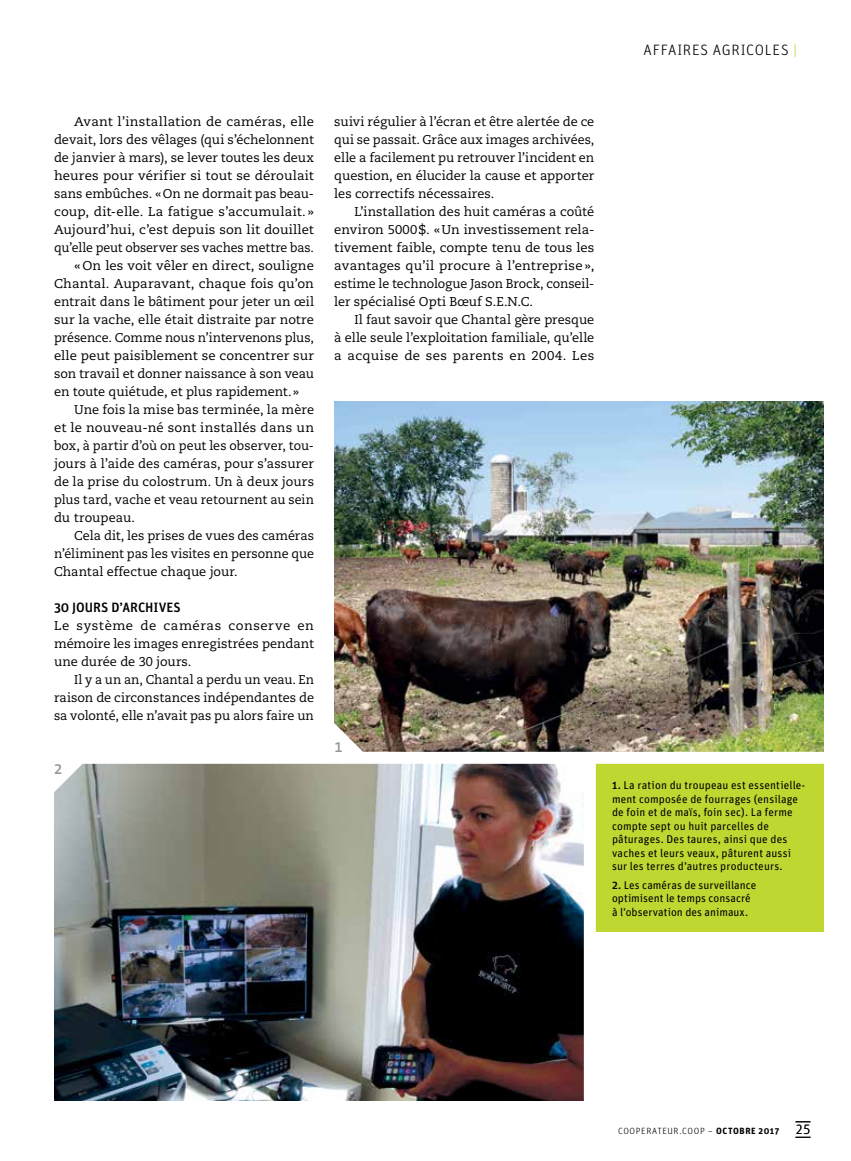
<style>
.page{position:relative;width:851px;height:1161px;background:#fff}
.page>*{position:absolute;margin:0;border:0;box-sizing:border-box;transform-origin:0 0}
.t1{font:15px "Unit Light LF";letter-spacing:.045em;color:#000}
.t2{font:600 15px "The Sans B6";color:#939598}
.t3{font:500 13.5px "Unit";letter-spacing:-.005em;color:#000}
.t4{font:12.75px/18px "Caecilia LT Std";color:#000;text-align:justify}
.t5{font:11.25px/13.5px "Unit";letter-spacing:.01em;color:#000}
.t6{font:9px "Unit Light LF";letter-spacing:.065em;color:#000}
.s1{color:#bfd730}
.s2{font-weight:500}
.s3{font-family:"Unit";font-weight:700}
.s4{font-size:13.5px}
</style>
<div class="page">
<svg style="left:795px;top:1137px;width:15px;height:1px"></svg>
<svg style="left:795px;top:1121px;width:15px;height:1px"></svg>
<img style="left:54px;top:764px;width:530px;height:336px">
<img style="left:334px;top:401px;width:490px;height:351px">
<div style="left:596px;top:764px;width:228px;height:168px;background:#bfd730"></div>
<svg style="left:334px;top:722px;width:30px;height:30px"></svg>
<svg style="left:54px;top:763px;width:30px;height:31px"></svg>
<p class="t1" style="left:643px;top:41px;width:155px">AFFAIRES AGRICOLES <span class="s1">|</span></p>
<p class="t4" style="left:74px;top:113px;width:241px">Avant l’installation de caméras, elle</p>
<p class="t4" style="left:54px;top:131px;width:261px">devait, lors des vêlages (qui s’échelonnent</p>
<p class="t4" style="left:54px;top:149px;width:261px">de janvier à mars), se lever toutes les deux</p>
<p class="t4" style="left:54px;top:167px;width:261px">heures pour vérifier si tout se déroulait</p>
<p class="t4" style="left:54px;top:185px;width:261px">sans embûches. «On ne dormait pas beau-</p>
<p class="t4" style="left:54px;top:203px;width:261px">coup, dit-elle. La fatigue s’accumulait. »</p>
<p class="t4" style="left:54px;top:221px;width:261px">Aujourd’hui, c’est depuis son lit douillet</p>
<p class="t4" style="left:54px;top:239px;width:261px">qu’elle peut observer ses vaches mettre bas.</p>
<p class="t4" style="left:74px;top:257px;width:241px">«On les voit vêler en direct, souligne</p>
<p class="t4" style="left:54px;top:275px;width:261px">Chantal. Auparavant, chaque fois qu’on</p>
<p class="t4" style="left:54px;top:293px;width:261px">entrait dans le bâtiment pour jeter un œil</p>
<p class="t4" style="left:54px;top:311px;width:261px">sur la vache, elle était distraite par notre</p>
<p class="t4" style="left:54px;top:329px;width:261px">présence. Comme nous n’intervenons plus,</p>
<p class="t4" style="left:54px;top:347px;width:261px">elle peut paisiblement se concentrer sur</p>
<p class="t4" style="left:54px;top:365px;width:261px">son travail et donner naissance à son veau</p>
<p class="t4" style="left:54px;top:383px;width:247px">en toute quiétude, et plus rapidement.»</p>
<p class="t4" style="left:74px;top:401px;width:241px">Une fois la mise bas terminée, la mère</p>
<p class="t4" style="left:54px;top:419px;width:261px">et le nouveau-né sont installés dans un</p>
<p class="t4" style="left:54px;top:437px;width:261px">box, à partir d’où on peut les observer, tou-</p>
<p class="t4" style="left:54px;top:455px;width:261px">jours à l’aide des caméras, pour s’assurer</p>
<p class="t4" style="left:54px;top:473px;width:261px">de la prise du colostrum. Un à deux jours</p>
<p class="t4" style="left:54px;top:491px;width:261px">plus tard, vache et veau retournent au sein</p>
<p class="t4" style="left:54px;top:509px;width:83px">du troupeau.</p>
<p class="t4" style="left:74px;top:527px;width:241px">Cela dit, les prises de vues des caméras</p>
<p class="t4" style="left:54px;top:545px;width:261px">n’éliminent pas les visites en personne que</p>
<p class="t4" style="left:54px;top:563px;width:185px">Chantal effectue chaque jour.</p>
<p class="t3" style="left:54px;top:599px;width:128px">30 JOURS D’ARCHIVES</p>
<p class="t4" style="left:54px;top:617px;width:261px">Le système de caméras conserve en mémoire les images enregistrées pendant une durée de 30 jours.</p>
<p class="t4" style="left:54px;top:671px;width:261px;text-indent:20px">Il y a un an, Chantal a perdu un veau. En raison de circonstances indépendantes de sa volonté, elle n’avait pas pu alors faire un</p>
<p class="t2" style="left:54px;top:761px;width:10px">2</p>
<p class="t4" style="left:334px;top:113px;width:261px">suivi régulier à l’écran et être alertée de ce qui se passait. Grâce aux images archivées, elle a facilement pu retrouver l’incident en question, en élucider la cause et apporter les correctifs nécessaires.</p>
<p class="t4" style="left:334px;top:203px;width:261px;text-indent:20px">L’installation des huit caméras a coûté environ 5000$. «Un investissement rela&shy;tivement faible, compte tenu de tous les avantages qu’il procure à l’entreprise», estime le technologue Jason Brock, conseil&shy;ler spécialisé Opti Bœuf S.E.N.C.</p>
<p class="t4" style="left:334px;top:311px;width:261px;text-indent:20px">Il faut savoir que Chantal gère presque à elle seule l’exploitation familiale, qu’elle a acquise de ses parents en 2004. Les</p>
<p class="t2" style="left:334px;top:739px;width:10px">1</p>
<p class="t5" style="left:612px;top:778px;width:195px"><span class="s2">1.</span> La ration du troupeau est essentielle&shy;ment composée de fourrages (ensilage de foin et de maïs, foin sec). La ferme compte sept ou huit parcelles de pâturages. Des taures, ainsi que des vaches et leurs veaux, pâturent aussi sur les terres d’autres producteurs.</p>
<p class="t5" style="left:612px;top:878px;width:146px"><span class="s2">2.</span> Les caméras de surveillance optimisent le temps consacré à l’observation des animaux.</p>
<p class="t6" style="left:618px;top:1125px;width:194px">COOPERATEUR.COOP – <span class="s3">OCTOBRE 2017</span> <span class="s4">25</span></p>
</div>
